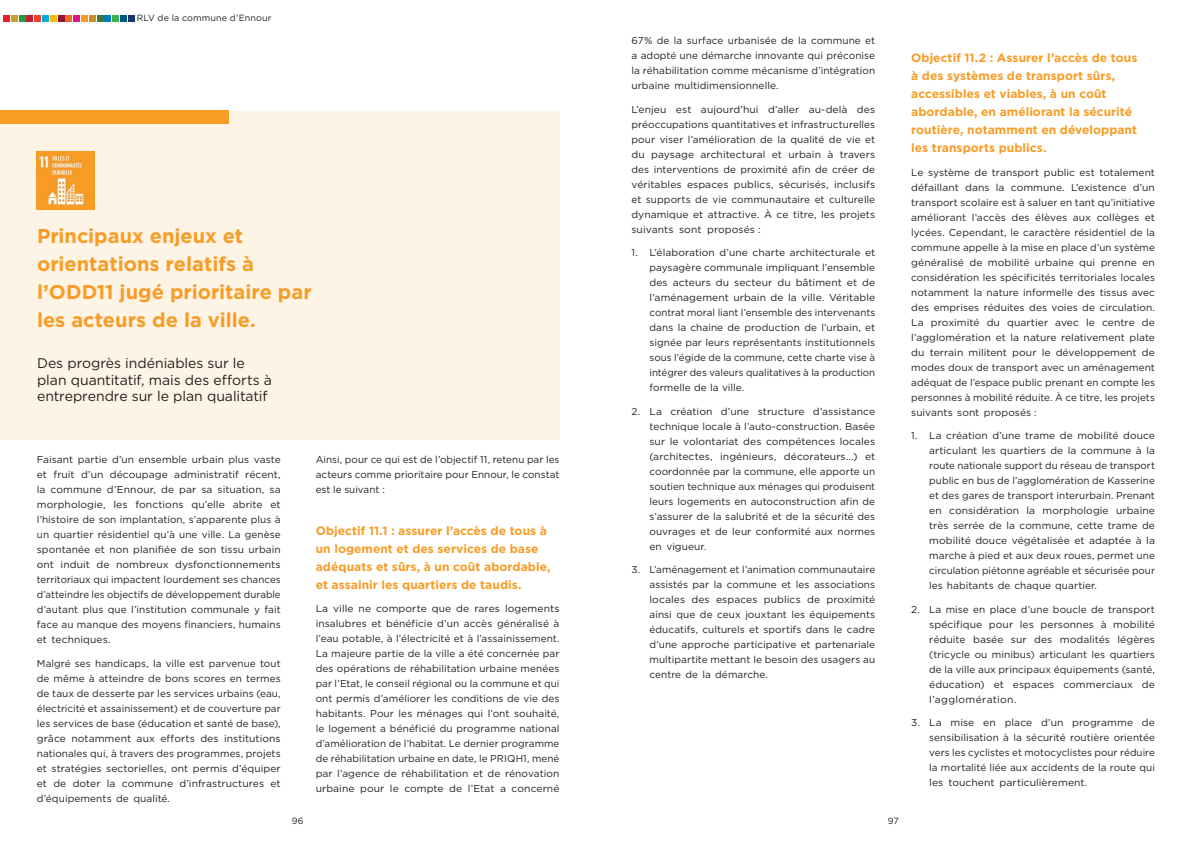
<style>
.page{position:relative;width:1191px;height:842px;background:#fff}
.page>*{position:absolute;margin:0;border:0;box-sizing:border-box;transform-origin:0 0}
.titre_1{font:700 20px/28px "Gotham";color:#f89c25}
.sous_titre_1{font:14px/16.8px "Gotham";letter-spacing:-.005em;color:#231f20}
.sous_titre_2{font:700 12px/18px "Gotham";letter-spacing:.005em;color:#f89c25}
.t1{font:10px/15px "Gotham";letter-spacing:.005em;color:#231f20;text-align:justify}
.t2{font:9px "Gotham";letter-spacing:.015em;color:#231f20}
</style>
<div class="page">
<div style="left:3px;top:15px;width:7px;height:6px;background:#eb1d2c"></div>
<div style="left:11px;top:15px;width:7px;height:6px;background:#d19f28"></div>
<div style="left:19px;top:15px;width:7px;height:6px;background:#269b47"></div>
<svg style="left:27px;top:15px;width:6px;height:6px"></svg>
<div style="left:34px;top:15px;width:7px;height:6px;background:#ee402a"></div>
<div style="left:42px;top:15px;width:7px;height:6px;background:#00add9"></div>
<div style="left:50px;top:15px;width:7px;height:6px;background:#fcb616"></div>
<svg style="left:58px;top:15px;width:14px;height:6px"></svg>
<div style="left:73px;top:15px;width:7px;height:6px;background:#e11584"></div>
<div style="left:81px;top:15px;width:7px;height:6px;background:#f89c25"></div>
<div style="left:89px;top:15px;width:7px;height:6px;background:#cf8d2a"></div>
<svg style="left:97px;top:15px;width:14px;height:6px"></svg>
<div style="left:112px;top:15px;width:7px;height:6px;background:#3daf49"></div>
<div style="left:120px;top:15px;width:7px;height:6px;background:#01558a"></div>
<div style="left:128px;top:15px;width:7px;height:6px;background:#183568"></div>
<div style="left:0;top:111px;width:559px;height:328px;background:#fef4e6"></div>
<div style="left:0;top:110px;width:228px;height:14px;background:#f89c25"></div>
<img style="left:37px;top:152px;width:58px;height:58px">
<p class="t2" style="left:137px;top:12px;width:136px">RLV de la commune d’Ennour</p>
<p class="titre_1" style="left:37px;top:222px;width:276px">Principaux enjeux et orientations relatifs à l’ODD11 jugé prioritaire par les acteurs de la ville.</p>
<p class="sous_titre_1" style="left:37px;top:354px;width:236px">Des progrès indéniables sur le plan quantitatif, mais des efforts à entreprendre sur le plan qualitatif</p>
<p class="t1" style="left:37px;top:452px;width:245px">Faisant partie d’un ensemble urbain plus vaste et fruit d’un découpage administratif récent, la commune d’Ennour, de par sa situation, sa morphologie, les fonctions qu’elle abrite et l’histoire de son implantation, s’apparente plus à un quartier résidentiel qu’à une ville. La genèse spontanée et non planifiée de son tissu urbain ont induit de nombreux dysfonctionnements territoriaux qui impactent lourdement ses chances d’atteindre les objectifs de développement durable d’autant plus que l’institution communale y fait face au manque des moyens financiers, humains et techniques.</p>
<p class="t1" style="left:37px;top:655px;width:245px">Malgré ses handicaps, la ville est parvenue tout de même à atteindre de bons scores en termes de taux de desserte par les services urbains (eau, électricité et assainissement) et de couverture par les services de base (éducation et santé de base), grâce notamment aux efforts des institutions nationales qui, à travers des programmes, projets et stratégies sectorielles, ont permis d’équiper et de doter la commune d’infrastructures et d’équipements de qualité.</p>
<p class="t1" style="left:316px;top:452px;width:245px">Ainsi, pour ce qui est de l’objectif 11, retenu par les acteurs comme prioritaire pour Ennour, le constat est le suivant :</p>
<p class="sous_titre_2" style="left:316px;top:521px;width:236px">Objectif 11.1 : assurer l’accès de tous à un logement et des services de base adéquats et sûrs, à un coût abordable, et assainir les quartiers de taudis.</p>
<p class="t1" style="left:316px;top:601px;width:245px">La ville ne comporte que de rares logements insalubres et bénéficie d’un accès généralisé à l’eau potable, à l’électricité et à l’assainissement.<br>La majeure partie de la ville a été concernée par des opérations de réhabilitation urbaine menées par l’Etat, le conseil régional ou la commune et qui ont permis d’améliorer les conditions de vie des habitants. Pour les ménages qui l’ont souhaité, le logement a bénéficié du programme national d’amélioration de l’habitat. Le dernier programme de réhabilitation urbaine en date, le PRIQH1, mené par l’agence de réhabilitation et de rénovation urbaine pour le compte de l’Etat a concerné</p>
<p class="t1" style="left:631px;top:33px;width:245px">67% de la surface urbanisée de la commune et a adopté une démarche innovante qui préconise la réhabilitation comme mécanisme d’intégration urbaine multidimensionnelle.</p>
<p class="t1" style="left:631px;top:101px;width:245px">L’enjeu est aujourd’hui d’aller au-delà des préoccupations quantitatives et infrastructurelles pour viser l’amélioration de la qualité de vie et du paysage architectural et urbain à travers des interventions de proximité afin de créer de véritables espaces publics, sécurisés, inclusifs et supports de vie communautaire et culturelle dynamique et attractive. À ce titre, les projets suivants sont proposés :</p>
<p class="t1" style="left:649px;top:245px;width:227px;text-indent:-18px">1. L’élaboration d’une charte architecturale et paysagère communale impliquant l’ensemble des acteurs du secteur du bâtiment et de l’aménagement urbain de la ville. Véritable contrat moral liant l’ensemble des intervenants dans la chaine de production de l’urbain, et signée par leurs représentants institutionnels sous l’égide de la commune, cette charte vise à intégrer des valeurs qualitatives à la production formelle de la ville.</p>
<p class="t1" style="left:649px;top:403px;width:227px;text-indent:-18px">2. La création d’une structure d’assistance technique locale à l’auto-construction. Basée sur le volontariat des compétences locales (architectes, ingénieurs, décorateurs…) et coordonnée par la commune, elle apporte un soutien technique aux ménages qui produisent leurs logements en autoconstruction afin de s’assurer de la salubrité et de la sécurité des ouvrages et de leur conformité aux normes en vigueur.</p>
<p class="t1" style="left:649px;top:562px;width:227px;text-indent:-18px">3. L’aménagement et l’animation communautaire assistés par la commune et les associations locales des espaces publics de proximité ainsi que de ceux jouxtant les équipements éducatifs, culturels et sportifs dans le cadre d’une approche participative et partenariale multipartite mettant le besoin des usagers au centre de la démarche.</p>
<p class="t2" style="left:292px;top:815px;width:13px">96</p>
<p class="t2" style="left:887px;top:815px;width:13px">97</p>
<p class="sous_titre_2" style="left:911px;top:49px;width:228px">Objectif 11.2 : Assurer l’accès de tous à des systèmes de transport sûrs, accessibles et viables, à un coût abordable, en améliorant la sécurité routière, notamment en développant les transports publics.</p>
<p class="t1" style="left:911px;top:164px;width:245px">Le système de transport public est totalement défaillant dans la commune. L’existence d’un transport scolaire est à saluer en tant qu’initiative améliorant l’accès des élèves aux collèges et lycées. Cependant, le caractère résidentiel de la commune appelle à la mise en place d’un système généralisé de mobilité urbaine qui prenne en considération les spécificités territoriales locales notamment la nature informelle des tissus avec des emprises réduites des voies de circulation.<br>La proximité du quartier avec le centre de l’agglomération et la nature relativement plate du terrain militent pour le développement de modes doux de transport avec un aménagement adéquat de l’espace public prenant en compte les personnes à mobilité réduite. À ce titre, les projets suivants sont proposés :</p>
<p class="t1" style="left:929px;top:428px;width:227px;text-indent:-18px">1. La création d’une trame de mobilité douce articulant les quartiers de la commune à la route nationale support du réseau de transport public en bus de l’agglomération de Kasserine et des gares de transport interurbain. Prenant en considération la morphologie urbaine très serrée de la commune, cette trame de mobilité douce végétalisée et adaptée à la marche à pied et aux deux roues, permet une circulation piétonne agréable et sécurisée pour les habitants de chaque quartier.</p>
<p class="t1" style="left:929px;top:601px;width:227px;text-indent:-18px">2. La mise en place d’une boucle de transport spécifique pour les personnes à mobilité réduite basée sur des modalités légères (tricycle ou minibus) articulant les quartiers de la ville aux principaux équipements (santé, éducation) et espaces commerciaux de l’agglomération.</p>
<p class="t1" style="left:929px;top:715px;width:227px;text-indent:-18px">3. La mise en place d’un programme de sensibilisation à la sécurité routière orientée vers les cyclistes et motocyclistes pour réduire la mortalité liée aux accidents de la route qui les touchent particulièrement.</p>
</div>
